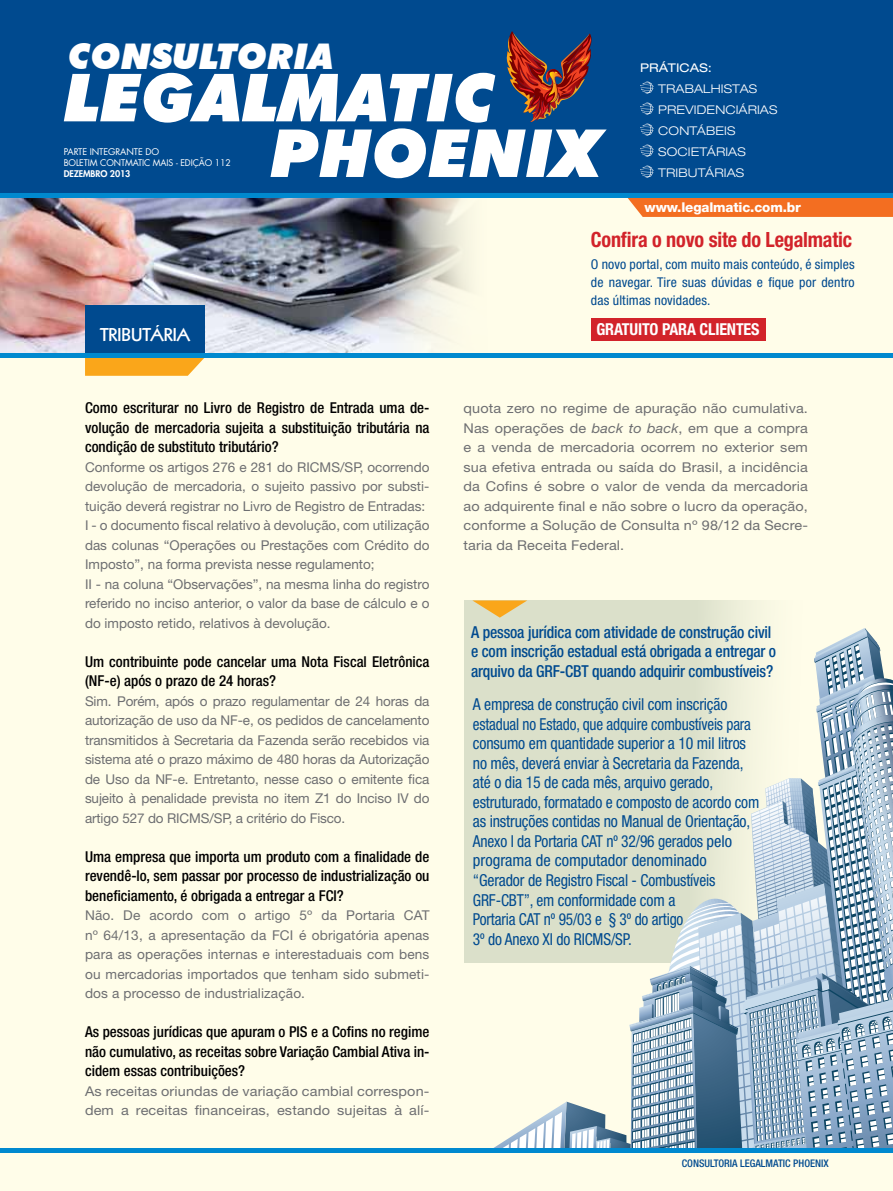
<style>
.page{position:relative;width:893px;height:1191px;background:#fffde9}
.page>*{position:absolute;margin:0;border:0;box-sizing:border-box;transform-origin:0 0}
.t1{font:italic 900 66.3px/55.7px "Futura BT";color:#fff}
.t2{font:italic 900 35.4px "Futura BT";color:#fff}
.t3{font:700 condensed 21px "Helvetica Neue LT Std";letter-spacing:-.01em;color:#d2232a;scale:.96 1}
.t4{font:800 18px "Kabel LT Std";color:#fff}
.t5{font:condensed 16.5px/19.5px "Helvetica Neue LT Std";letter-spacing:-.01em;color:#004a8f;scale:.96 1}
.t6{font:500 condensed 16.5px/19.5px "Helvetica Neue LT Std";letter-spacing:-.01em;color:#004a8f;scale:.95 1}
.t7{font:700 condensed 16.5px "Helvetica Neue LT Std";letter-spacing:-.01em;color:#fff}
.t8{font:500 condensed 15px/19.5px "Helvetica Neue LT Std";color:#000;text-align:justify}
.t9{font:13.5px/19.5px "Helvetica Neue LT Std";color:#6d6e71;text-align:justify}
.t10{font:13.5px/19.5px "Helvetica Neue LT Std";color:#6d6e71;scale:1.07 1}
.t11{font:condensed 13.5px/18px "Helvetica Neue LT Std";letter-spacing:.01em;color:#004a8f;text-align:justify}
.t12{font:800 13.5px "Helvetica Neue LT Std";letter-spacing:-.01em;color:#fff}
.t13{font:300 expanded 12px/21px "Helvetica Neue LT Std";letter-spacing:.01em;color:#fff;scale:1.04 1}
.t14{font:expanded 12px "Helvetica Neue LT Std";letter-spacing:.01em;color:#fff;scale:1.04 1}
.t15{font:500 condensed 10.5px "Helvetica Neue LT Std";color:#004a8f}
.t16{font:9px/10.8px "Futura Std";letter-spacing:-.01em;color:#fff}
.t17{font:800 9px "Futura Std";letter-spacing:-.01em;color:#fff}
.s1{font-style:italic}
</style>
<div class="page">
<div style="left:464px;top:600px;width:365px;height:363px;background:linear-gradient(to right,#d0d8c1,#f7f6e2)"></div>
<svg style="left:472px;top:600px;width:55px;height:17px"></svg>
<img style="left:0;top:198px;width:470px;height:155px">
<div style="left:591px;top:318px;width:174px;height:22px;background:#d2232a"></div>
<svg style="left:489px;top:628px;width:404px;height:520px"></svg>
<div style="left:0;top:0;width:893px;height:193px;background:#004a8f"></div>
<div style="left:85px;top:305px;width:120px;height:50px;background:#004a8f"></div>
<svg style="left:640px;top:82px;width:14px;height:12px"></svg>
<svg style="left:640px;top:103px;width:14px;height:12px"></svg>
<svg style="left:640px;top:124px;width:14px;height:12px"></svg>
<svg style="left:640px;top:145px;width:14px;height:12px"></svg>
<svg style="left:640px;top:166px;width:14px;height:12px"></svg>
<svg style="left:627px;top:198px;width:266px;height:19px;background:#f37227"></svg>
<div style="left:0;top:193px;width:893px;height:5px;background:#0089cf"></div>
<hr style="left:0;top:1148px;width:893px;height:4px;background:#0089cf">
<img style="left:506px;top:33px;width:86px;height:89px">
<svg style="left:85px;top:357px;width:120px;height:19px;background:#edab34"></svg>
<hr style="left:0;top:353px;width:893px;height:4px;background:#0089cf">
<h2 class="t2" style="left:68px;top:35px;width:267px">CONSULTORIA</h2>
<h1 class="t1" style="left:270px;top:70px;width:331px;text-indent:-207px">LEGALMATIC<br>PHOENIX</h1>
<p class="t16" style="left:64px;top:147px;width:169px">PARTE INTEGRANTE DO<br>BOLETIM CONTMATIC MAIS - EDIÇÃO 112</p>
<p class="t17" style="left:64px;top:168px;width:68px">DEZEMBRO 2013</p>
<p class="t14" style="left:640px;top:61px;width:71px">PRÁTICAS:</p>
<p class="t13" style="left:658px;top:78px;width:116px">TRABALHISTAS<br>PREVIDENCIÁRIAS<br>CONTÁBEIS<br>SOCIETÁRIAS<br>TRIBUTÁRIAS</p>
<p class="t12" style="left:645px;top:199px;width:158px">www.legalmatic.com.br</p>
<h3 class="t4" style="left:100px;top:324px;width:92px">TRIBUTÁRIA</h3>
<p class="t8" style="left:85px;top:398px;width:346px">Como escriturar no Livro de Registro de Entrada uma de&shy;volução de mercadoria sujeita a substituição tributária na condição de substituto tributário?</p>
<p class="t9" style="left:85px;top:457px;width:346px;text-align:left">Conforme os artigos 276 e 281 do RICMS/SP, ocorrendo devolução de mercadoria, o sujeito passivo por substi&shy;tuição deverá registrar no Livro de Registro de Entradas:<br>I - o documento fiscal relativo à devolução, com utilização das colunas “Operações ou Prestações com Crédito do Imposto”, na forma prevista nesse regulamento;<br>II - na coluna “Observações”, na mesma linha do registro referido no inciso anterior, o valor da base de cálculo e o do imposto retido, relativos à devolução.</p>
<p class="t8" style="left:85px;top:651px;width:346px">Um contribuinte pode cancelar uma Nota Fiscal Eletrônica (NF-e) após o prazo de 24 horas?</p>
<p class="t9" style="left:85px;top:691px;width:346px">Sim. Porém, após o prazo regulamentar de 24 horas da autorização de uso da NF-e, os pedidos de cancelamento transmitidos à Secretaria da Fazenda serão recebidos via sistema até o prazo máximo de 480 horas da Autorização de Uso da NF-e. Entretanto, nesse caso o emitente fica sujeito à penalidade prevista no item Z1 do Inciso IV do artigo 527 do RICMS/SP, a critério do Fisco.</p>
<p class="t8" style="left:85px;top:846px;width:346px">Uma empresa que importa um produto com a finalidade de revendê-lo, sem passar por processo de industrialização ou beneficiamento, é obrigada a entregar a FCI?</p>
<p class="t9" style="left:85px;top:905px;width:346px">Não. De acordo com o artigo 5º da Portaria CAT nº 64/13, a apresentação da FCI é obrigatória apenas para as operações internas e interestaduais com bens ou mercadorias importados que tenham sido submeti&shy;dos a processo de industrialização.</p>
<p class="t8" style="left:85px;top:1022px;width:346px">As pessoas jurídicas que apuram o PIS e a Cofins no regime não cumulativo, as receitas sobre Variação Cambial Ativa in&shy;cidem essas contribuições?</p>
<p class="t10" style="left:85px;top:1081px;width:323px">As receitas oriundas de variação cambial correspon&shy;dem a receitas financeiras, estando sujeitas à alí-</p>
<h3 class="t3" style="left:591px;top:227px;width:274px">Confira o novo site do Legalmatic</h3>
<p class="t11" style="left:591px;top:255px;width:265px">O novo portal, com muito mais conteúdo, é simples de navegar. Tire suas dúvidas e fique por dentro das últimas novidades.</p>
<p class="t7" style="left:596px;top:319px;width:165px">GRATUITO PARA CLIENTES</p>
<p class="t10" style="left:463px;top:398px;width:323px;text-align:justify">quota zero no regime de apuração não cumulativa.<br>Nas operações de <span class="s1">back to back</span>, em que a compra e a venda de mercadoria ocorrem no exterior sem sua efetiva entrada ou saída do Brasil, a incidência da Cofins é sobre o valor de venda da mercadoria ao adquirente final e não sobre o lucro da operação, conforme a Solução de Consulta nº 98/12 da Secre&shy;taria da Receita Federal.</p>
<p class="t6" style="left:471px;top:622px;width:323px">A pessoa jurídica com atividade de construção civil e com inscrição estadual está obrigada a entregar o arquivo da GRF-CBT quando adquirir combustíveis?</p>
<p class="t5" style="left:473px;top:694px;width:300px">A empresa de construção civil com inscrição estadual no Estado, que adquire combustíveis para consumo em quantidade superior a 10 mil litros no mês, deverá enviar à Secretaria da Fazenda, até o dia 15 de cada mês, arquivo gerado, estruturado, formatado e composto de acordo com as instruções contidas no Manual de Orientação, Anexo I da Portaria CAT nº 32/96 gerados pelo programa de computador denominado “Gerador de Registro Fiscal - Combustíveis GRF-CBT”, em conformidade com a<br>Portaria CAT nº 95/03 e § 3º do artigo<br>3º do Anexo XI do RICMS/SP.</p>
<p class="t15" style="left:682px;top:1156px;width:18px">Consult</p>
<p class="t15" style="left:718px;top:1156px;width:33px">oria Legal</p>
<p class="t15" style="left:766px;top:1156px;width:13px">matic</p>
<p class="t15" style="left:793px;top:1156px;width:37px">phoenix</p>
</div>
